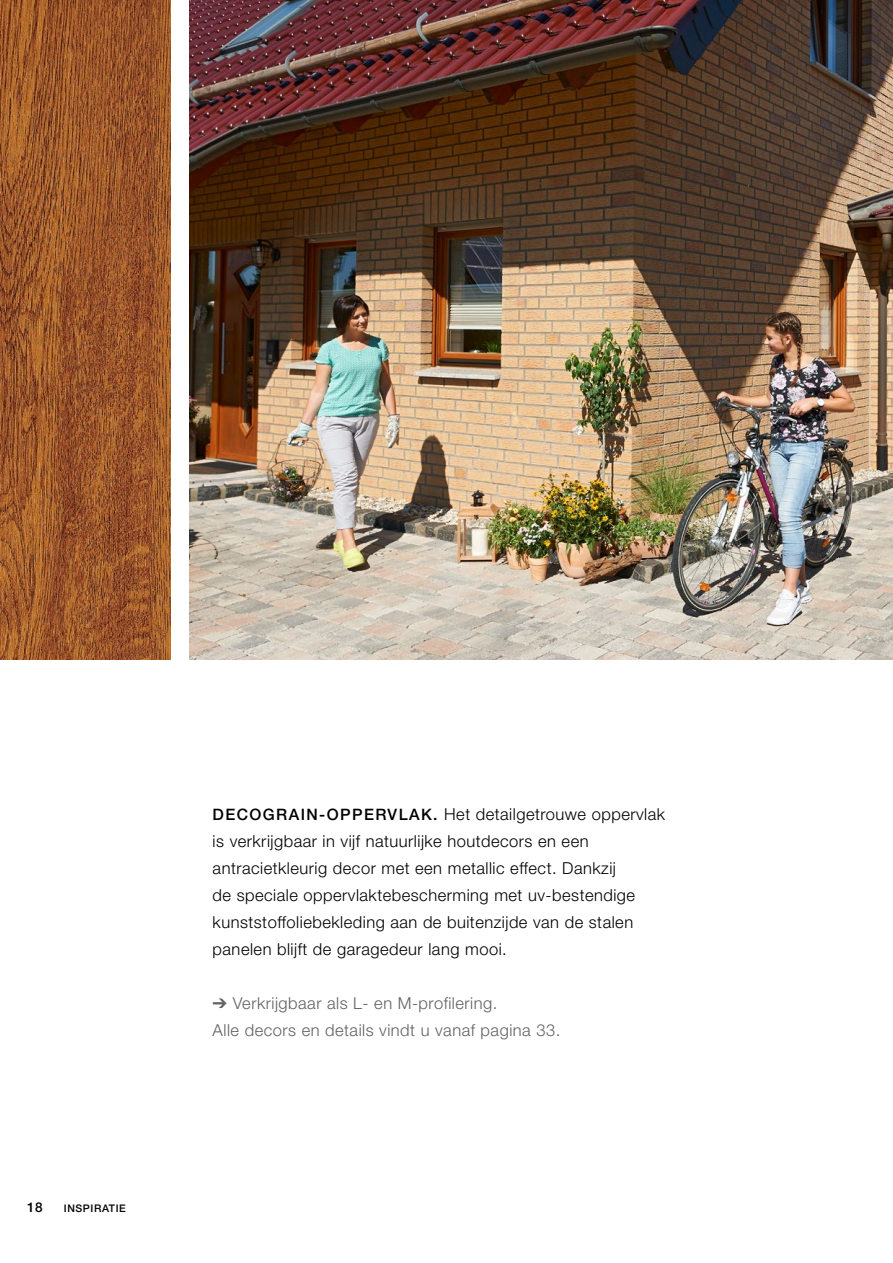
<style>
.page{position:relative;width:893px;height:1263px;background:#fff}
.page>*{position:absolute;margin:0;border:0;box-sizing:border-box;transform-origin:0 0}
.t1{font:300 16.5px/27px "Hoermann Helvetica Neue";letter-spacing:.03em;color:#000}
.t2{font:300 16.5px/27px "Hoermann Helvetica Neue";letter-spacing:.03em;color:#626261}
.t3{font:500 13.5px "Hoermann Helvetica Neue";color:#000}
.t4{font:500 10.5px "Hoermann Helvetica Neue";letter-spacing:.06em;color:#000}
.s1{font-weight:500;font-size:15.75px}
</style>
<div class="page">
<img style="left:189px;top:0;width:704px;height:659px">
<img style="left:0;top:0;width:170px;height:659px">
<p class="t3" style="left:27px;top:1198px;width:17px">18</p>
<p class="t4" style="left:64px;top:1201px;width:64px">INSPIRATIE</p>
<p class="t1" style="left:213px;top:799px;width:454px"><span class="s1">DECOGRAIN-OPPERVLAK.</span> Het detailgetrouwe oppervlak is verkrijgbaar in vijf natuurlijke houtdecors en een antracietkleurig decor met een metallic effect. Dankzij<br>de speciale oppervlaktebescherming met uv-bestendige kunststoffoliebekleding aan de buitenzijde van de stalen panelen blijft de garagedeur lang mooi.</p>
<p class="t2" style="left:213px;top:988px;width:349px">➔ Verkrijgbaar als L- en M-profilering.<br>Alle decors en details vindt u vanaf pagina 33.</p>
</div>
